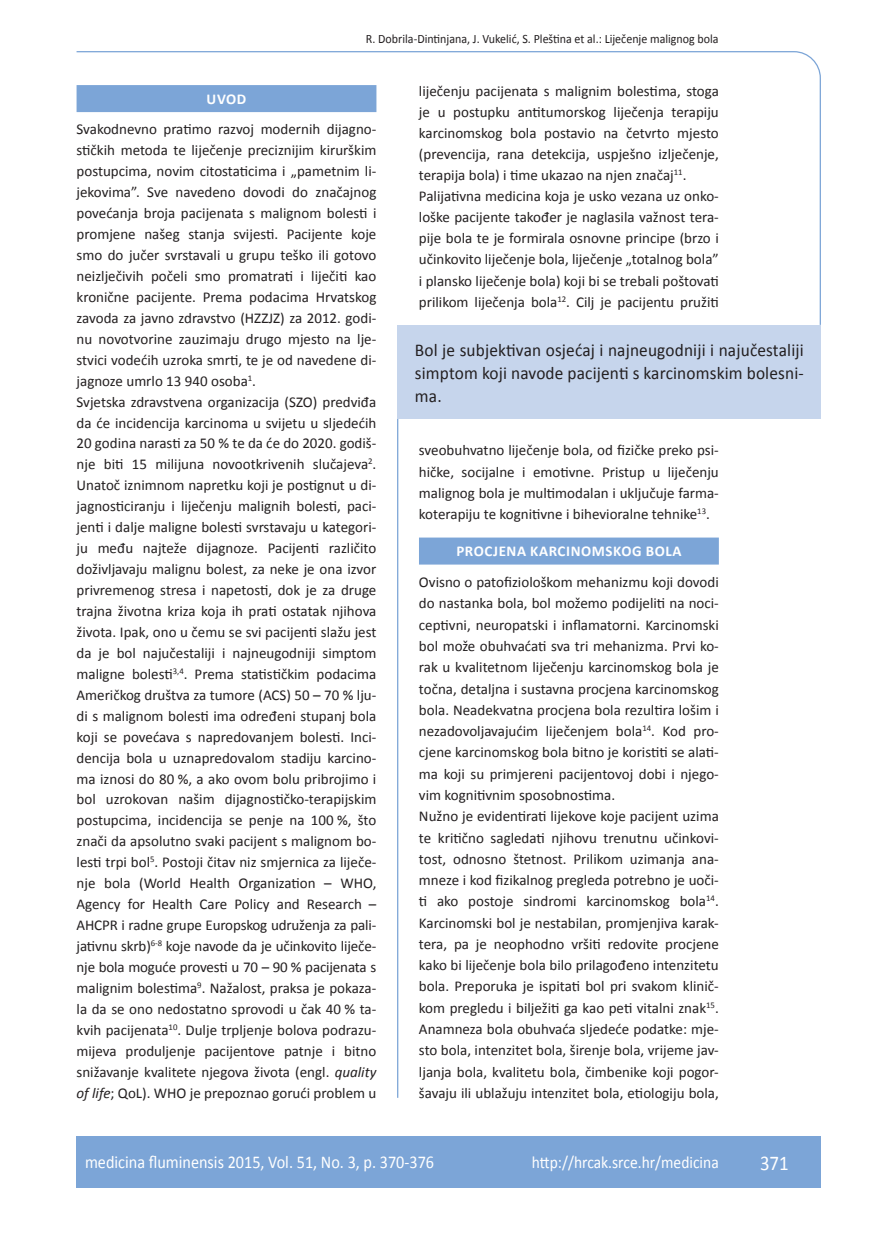
<style>
.page{position:relative;width:872px;height:1234px;background:#fff}
.page>*{position:absolute;margin:0;border:0;box-sizing:border-box;transform-origin:0 0}
.t1{font:21px "Calibri";color:#fff;scale:.9 1}
.t2{font:18px/23px "Calibri";letter-spacing:.01em;color:#231f20;text-align:justify;scale:.96 1}
.t3{font:18px "Calibri";color:#fff;scale:.9 1}
.t4{font:17.25px "Calibri";color:#fff;scale:.9 1}
.t5{font:15px/21px "Calibri";color:#231f20}
.t6{font:700 15px "Calibri";letter-spacing:.04em;color:#fff}
.t7{font:12.75px "Calibri";color:#231f20;scale:.94 1}
.s1{font-style:italic}
</style>
<div class="page">
<svg style="left:76px;top:51px;width:745px;height:275px"></svg>
<hr style="left:397px;top:418px;width:1px;height:679px;background:#7ca5d7">
<div style="left:77px;top:1135px;width:744px;height:51px;background:#7ca5d7"></div>
<div style="left:77px;top:85px;width:299px;height:27px;background:#7ca5d7"></div>
<div style="left:398px;top:325px;width:423px;height:94px;background:#c6d5ec"></div>
<div style="left:419px;top:537px;width:300px;height:27px;background:#7ca5d7"></div>
<p class="t7" style="left:366px;top:30px;width:377px">R. Dobrila-Dintinjana, J. Vukelić, S. Pleština et al.: Liječenje malignog bola</p>
<p class="t6" style="left:207px;top:90px;width:41px">UVOD</p>
<p class="t5" style="left:77px;top:118px;width:301px">Svakodnevno pratimo razvoj modernih dijagno&shy;stičkih metoda te liječenje preciznijim kirurškim postupcima, novim citostaticima i „pametnim li&shy;jekovima”. Sve navedeno dovodi do značajnog povećanja broja pacijenata s malignom bolesti i promjene našeg stanja svijesti. Pacijente koje smo do jučer svrstavali u grupu teško ili gotovo neizlječivih počeli smo promatrati i liječiti kao kronične pacijente. Prema podacima Hrvatskog zavoda za javno zdravstvo (HZZJZ) za 2012. godi&shy;nu novotvorine zauzimaju drugo mjesto na lje&shy;stvici vodećih uzroka smrti, te je od navedene di&shy;jagnoze umrlo 13 940 osoba<sup>1</sup>.<br>Svjetska zdravstvena organizacija (SZO) predviđa da će incidencija karcinoma u svijetu u sljedećih 20 godina narasti za 50 % te da će do 2020. godiš&shy;nje biti 15 milijuna novootkrivenih slučajeva<sup>2</sup>.<br>Unatoč iznimnom napretku koji je postignut u di&shy;jagnosticiranju i liječenju malignih bolesti, paci&shy;jenti i dalje maligne bolesti svrstavaju u kategori&shy;ju među najteže dijagnoze. Pacijenti različito doživljavaju malignu bolest, za neke je ona izvor privremenog stresa i napetosti, dok je za druge trajna životna kriza koja ih prati ostatak njihova života. Ipak, ono u čemu se svi pacijenti slažu jest da je bol najučestaliji i najneugodniji simptom maligne bolesti<sup>3,4</sup>. Prema statističkim podacima Američkog društva za tumore (ACS) 50 – 70 % lju&shy;di s malignom bolesti ima određeni stupanj bola koji se povećava s napredovanjem bolesti. Inci&shy;dencija bola u uznapredovalom stadiju karcino&shy;ma iznosi do 80 %, a ako ovom bolu pribrojimo i bol uzrokovan našim dijagnostičko-terapijskim postupcima, incidencija se penje na 100 %, što znači da apsolutno svaki pacijent s malignom bo&shy;lesti trpi bol<sup>5</sup>. Postoji čitav niz smjernica za liječe&shy;nje bola (World Health Organization – WHO, Agency for Health Care Policy and Research – AHCPR i radne grupe Europskog udruženja za pali&shy;jativnu skrb)<sup>6-8</sup> koje navode da je učinkovito liječe&shy;nje bola moguće provesti u 70 – 90 % pacijenata s malignim bolestima<sup>9</sup>. Nažalost, praksa je pokaza&shy;la da se ono nedostatno sprovodi u čak 40 % ta&shy;kvih pacijenata<sup>10</sup>. Dulje trpljenje bolova podrazu&shy;mijeva produljenje pacijentove patnje i bitno snižavanje kvalitete njegova života (engl. <span class="s1">quality of life</span>; QoL). WHO je prepoznao gorući problem u</p>
<p class="t5" style="left:419px;top:80px;width:301px">liječenju pacijenata s malignim bolestima, stoga je u postupku antitumorskog liječenja terapiju karcinomskog bola postavio na četvrto mjesto (prevencija, rana detekcija, uspješno izlječenje, terapija bola) i time ukazao na njen značaj<sup>11</sup>.<br>Palijativna medicina koja je usko vezana uz onko&shy;loške pacijente također je naglasila važnost tera&shy;pije bola te je formirala osnovne principe (brzo i učinkovito liječenje bola, liječenje „totalnog bola” i plansko liječenje bola) koji bi se trebali poštovati prilikom liječenja bola<sup>12</sup>. Cilj je pacijentu pružiti</p>
<p class="t2" style="left:415px;top:338px;width:407px">Bol je subjektivan osjećaj i najneugodniji i najučestaliji simptom koji navode pacijenti s karcinomskim bolesni&shy;ma.</p>
<p class="t5" style="left:419px;top:439px;width:301px;text-align:justify">sveobuhvatno liječenje bola, od fizičke preko psi&shy;hičke, socijalne i emotivne. Pristup u liječenju malignog bola je multimodalan i uključuje farma&shy;koterapiju te kognitivne i bihevioralne tehnike<sup>13</sup>.</p>
<p class="t6" style="left:456px;top:542px;width:227px">PROCJENA KARCINOMSKOG BOLA</p>
<p class="t5" style="left:419px;top:570px;width:301px">Ovisno o patofiziološkom mehanizmu koji dovodi do nastanka bola, bol možemo podijeliti na noci&shy;ceptivni, neuropatski i inflamatorni. Karcinomski bol može obuhvaćati sva tri mehanizma. Prvi ko&shy;rak u kvalitetnom liječenju karcinomskog bola je točna, detaljna i sustavna procjena karcinomskog bola. Neadekvatna procjena bola rezultira lošim i nezadovoljavajućim liječenjem bola<sup>14</sup>. Kod pro&shy;cjene karcinomskog bola bitno je koristiti se alati&shy;ma koji su primjereni pacijentovoj dobi i njego&shy;vim kognitivnim sposobnostima.<br>Nužno je evidentirati lijekove koje pacijent uzima te kritično sagledati njihovu trenutnu učinkovi&shy;tost, odnosno štetnost. Prilikom uzimanja ana&shy;mneze i kod fizikalnog pregleda potrebno je uoči&shy;ti ako postoje sindromi karcinomskog bola<sup>14</sup>.<br>Karcinomski bol je nestabilan, promjenjiva karak&shy;tera, pa je neophodno vršiti redovite procjene kako bi liječenje bola bilo prilagođeno intenzitetu bola. Preporuka je ispitati bol pri svakom klinič&shy;kom pregledu i bilježiti ga kao peti vitalni znak<sup>15</sup>.<br>Anamneza bola obuhvaća sljedeće podatke: mje&shy;sto bola, intenzitet bola, širenje bola, vrijeme jav&shy;ljanja bola, kvalitetu bola, čimbenike koji pogor&shy;šavaju ili ublažuju intenzitet bola, etiologiju bola,</p>
<p class="t3" style="left:85px;top:1150px;width:389px">medicina fluminensis 2015, Vol. 51, No. 3, p. 370-376</p>
<p class="t4" style="left:532px;top:1151px;width:209px">http://hrcak.srce.hr/medicina</p>
<h1 class="t1" style="left:760px;top:1149px;width:33px">371</h1>
</div>
